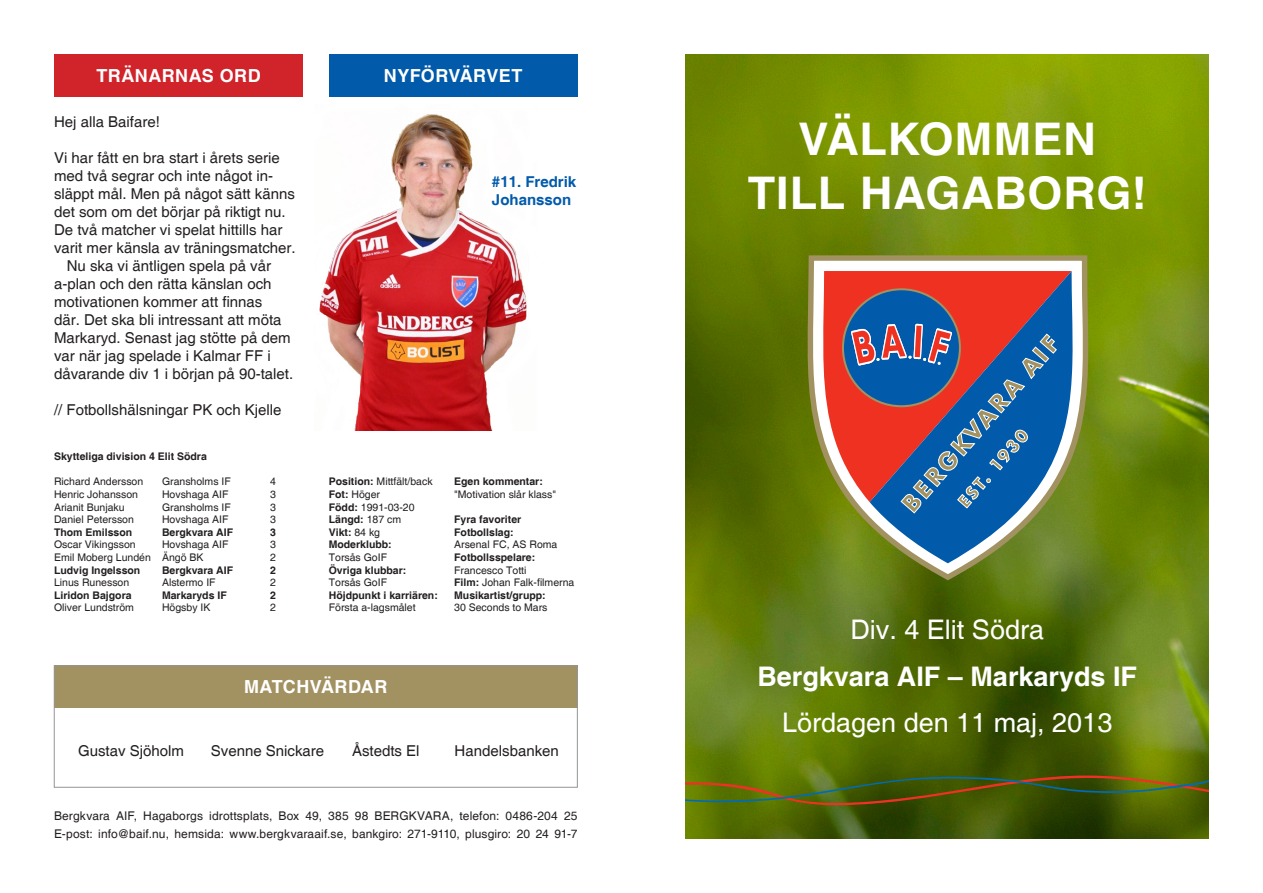
<style>
.page{position:relative;width:1263px;height:893px;background:#fff}
.page>*{position:absolute;margin:0;border:0;box-sizing:border-box;transform-origin:0 0}
.t1{font:700 45px "Helvetica";letter-spacing:.015em;color:#fff}
.t2{font:27px "Helvetica";color:#fff}
.t3{font:700 27px "Helvetica";color:#fff}
.t4{font:700 18px "Helvetica";letter-spacing:.02em;color:#fff}
.Brödtext{font:15px/18px "Helvetica";color:#231f20}
.Brödtext-2{font:700 15px/18px "Helvetica";color:#015aaa}
.t5{font:12px "Helvetica";letter-spacing:.01em;color:#231f20}
.Brödtext-3{font:10.5px/12.6px "Helvetica";color:#231f20}
.Brödtext-4{font:700 10.5px/12.6px "Helvetica";color:#231f20}
.s1{font-weight:700}
.s2{font-weight:400}
</style>
<div class="page">
<div style="left:54px;top:666px;width:523px;height:42px;background:#a29161"></div>
<img style="left:685px;top:54px;width:524px;height:785px">
<div style="left:54px;top:665px;width:524px;height:123px;border:1px solid #939598"></div>
<div style="left:329px;top:54px;width:248px;height:43px;background:#015aaa"></div>
<div style="left:54px;top:54px;width:249px;height:43px;background:#d1232a"></div>
<svg style="left:685px;top:775px;width:524px;height:41px;background:#4e5d0b"></svg>
<img style="left:319px;top:114px;width:208px;height:317px">
<svg style="left:808px;top:255px;width:280px;height:325px"></svg>
<svg style="left:822px;top:271px;width:48px;height:231px;fill:#ef3122"></svg>
<svg style="left:870px;top:271px;width:203px;height:292px;background:#767672"></svg>
<svg style="left:842px;top:288px;width:215px;height:226px;background:#685b7e"></svg>
<p class="t4" style="left:96px;top:64px;width:14px">TRÄNAR</p>
<p class="t4" style="left:175px;top:64px;width:59px">nas ORD</p>
<p class="t4" style="left:384px;top:64px;width:140px">Nyförvärvet</p>
<p class="Brödtext" style="left:54px;top:113px;width:107px">Hej alla Baifare!</p>
<p class="Brödtext" style="left:54px;top:149px;width:243px">Vi har fått en bra start i årets serie med två segrar och inte något in&shy;släppt mål. Men på något sätt känns det som om det börjar på riktigt nu.<br>De två matcher vi spelat hittills har varit mer känsla av träningsmatcher.</p>
<p class="Brödtext" style="left:54px;top:257px;width:241px;text-indent:13px">Nu ska vi äntligen spela på vår a-plan och den rätta känslan och motivationen kommer att finnas<br>där. Det ska bli intressant att möta<br>Markaryd. Senast jag stötte på dem var när jag spelade i Kalmar FF i dåvarande div 1 i början på 90-talet.</p>
<p class="Brödtext" style="left:54px;top:401px;width:229px">// Fotbollshälsningar PK och Kjelle</p>
<p class="Brödtext-4" style="left:54px;top:451px;width:154px">Skytteliga division 4 Elit Södra</p>
<p class="Brödtext-3" style="left:54px;top:476px;width:91px">Richard Andersson</p>
<p class="Brödtext-3" style="left:162px;top:476px;width:70px">Gransholms IF</p>
<p class="Brödtext-3" style="left:270px;top:476px;width:7px">4</p>
<p class="Brödtext-3" style="left:54px;top:488px;width:86px">Henric Johansson</p>
<p class="Brödtext-3" style="left:162px;top:488px;width:68px">Hovshaga AIF</p>
<p class="Brödtext-3" style="left:270px;top:488px;width:7px">3</p>
<p class="Brödtext-3" style="left:54px;top:501px;width:72px">Arianit Bunjaku</p>
<p class="Brödtext-3" style="left:162px;top:501px;width:70px">Gransholms IF</p>
<p class="Brödtext-3" style="left:270px;top:501px;width:7px">3</p>
<p class="Brödtext-3" style="left:54px;top:514px;width:81px">Daniel Petersson</p>
<p class="Brödtext-3" style="left:162px;top:514px;width:68px">Hovshaga AIF</p>
<p class="Brödtext-3" style="left:270px;top:514px;width:7px">3</p>
<p class="Brödtext-4" style="left:54px;top:526px;width:98px">Thom Emilsson B</p>
<p class="Brödtext-4" style="left:170px;top:526px;width:65px">ergkvara AI F</p>
<p class="Brödtext-4" style="left:270px;top:526px;width:7px">3</p>
<p class="Brödtext-3" style="left:54px;top:539px;width:83px">Oscar Vikingsson</p>
<p class="Brödtext-3" style="left:162px;top:539px;width:68px">Hovshaga AIF</p>
<p class="Brödtext-3" style="left:270px;top:539px;width:7px">3</p>
<p class="Brödtext-3" style="left:54px;top:551px;width:151px">Emil Moberg Lundén Ängö BK</p>
<p class="Brödtext-3" style="left:270px;top:551px;width:7px">2</p>
<p class="Brödtext-4" style="left:54px;top:564px;width:102px">Ludvig Ingelsson B</p>
<p class="Brödtext-4" style="left:170px;top:564px;width:65px">ergkvara AI F</p>
<p class="Brödtext-4" style="left:270px;top:564px;width:7px">2</p>
<p class="Brödtext-3" style="left:54px;top:577px;width:77px">Linus Runesson</p>
<p class="Brödtext-3" style="left:162px;top:577px;width:55px">Alstermo IF</p>
<p class="Brödtext-3" style="left:270px;top:577px;width:7px">2</p>
<p class="Brödtext-4" style="left:54px;top:589px;width:98px">Liridon Bajgora M</p>
<p class="Brödtext-4" style="left:171px;top:589px;width:58px">arkaryds IF</p>
<p class="Brödtext-4" style="left:270px;top:589px;width:7px">2</p>
<p class="Brödtext-3" style="left:54px;top:602px;width:81px">Oliver Lundström</p>
<p class="Brödtext-3" style="left:162px;top:602px;width:50px">Högsby IK</p>
<p class="Brödtext-3" style="left:270px;top:602px;width:7px">2</p>
<p class="Brödtext-2" style="left:492px;top:173px;width:86px">#11. Fredrik<br>Johansson</p>
<p class="Brödtext-3" style="left:329px;top:476px;width:105px"><span class="s1">Position:</span> Mittfält/back</p>
<p class="Brödtext-3" style="left:329px;top:488px;width:53px"><span class="s1">Fot:</span> Höger</p>
<p class="Brödtext-3" style="left:329px;top:501px;width:87px"><span class="s1">Född:</span> 1991-03-20</p>
<p class="Brödtext-4" style="left:329px;top:514px;width:74px">Längd: <span class="s2">187 cm</span></p>
<p class="Brödtext-4" style="left:329px;top:526px;width:53px">Vikt: <span class="s2">84 kg</span></p>
<p class="Brödtext-4" style="left:329px;top:539px;width:65px">Moderklubb:<br><span class="s2">Torsås GoIF</span></p>
<p class="Brödtext-4" style="left:329px;top:564px;width:79px">Övriga klubbar:<br><span class="s2">Torsås GoIF</span></p>
<p class="Brödtext-4" style="left:329px;top:589px;width:111px">Höjdpunkt i karriären:<br><span class="s2">Första a-lagsmålet</span></p>
<p class="Brödtext-3" style="left:454px;top:476px;width:103px"><span class="s1">Egen kommentar: </span>"Motivation slår klass"</p>
<p class="Brödtext-4" style="left:454px;top:514px;width:69px">Fyra favoriter</p>
<p class="Brödtext-4" style="left:454px;top:526px;width:61px">Fotbollslag:</p>
<p class="Brödtext-3" style="left:454px;top:539px;width:105px">Arsenal FC, AS Roma</p>
<p class="Brödtext-4" style="left:454px;top:552px;width:83px">Fotbollsspelare:<br><span class="s2">Francesco Totti</span></p>
<p class="Brödtext-3" style="left:454px;top:577px;width:122px"><span class="s1">Film:</span> Johan Falk-filmerna</p>
<p class="Brödtext-4" style="left:454px;top:589px;width:95px">Musikartist/grupp:<br><span class="s2">30 Seconds to Mars</span></p>
<p class="t4" style="left:244px;top:676px;width:145px">matchvärdar</p>
<p class="Brödtext" style="left:78px;top:742px;width:107px">Gustav Sjöholm</p>
<p class="Brödtext" style="left:211px;top:742px;width:115px">Svenne Snickare</p>
<p class="Brödtext" style="left:352px;top:742px;width:69px">Åstedts El</p>
<p class="Brödtext" style="left:455px;top:742px;width:106px">Handelsbanken</p>
<p class="t5" style="left:54px;top:808px;width:525px">Bergkvara AIF, Hagaborgs idrottsplats, Box 49, 385 98 BERGKVARA, telefon: 0486-204 25</p>
<p class="t5" style="left:54px;top:826px;width:525px">E-post: info@baif.nu, hemsida: www.bergkvaraaif.se, bankgiro: 271-9110, plusgiro: 20 24 91-7</p>
<p class="t1" style="left:798px;top:111px;width:299px">Välkommen</p>
<p class="t1" style="left:748px;top:165px;width:401px">till Hagaborg!</p>
<p class="t2" style="left:850px;top:614px;width:195px">Div. 4 Elit Södra</p>
<p class="t3" style="left:757px;top:660px;width:381px">Bergkvara AI F – Markaryds IF</p>
<p class="t2" style="left:782px;top:707px;width:332px">Lördagen den 11 maj, 2013</p>
</div>
